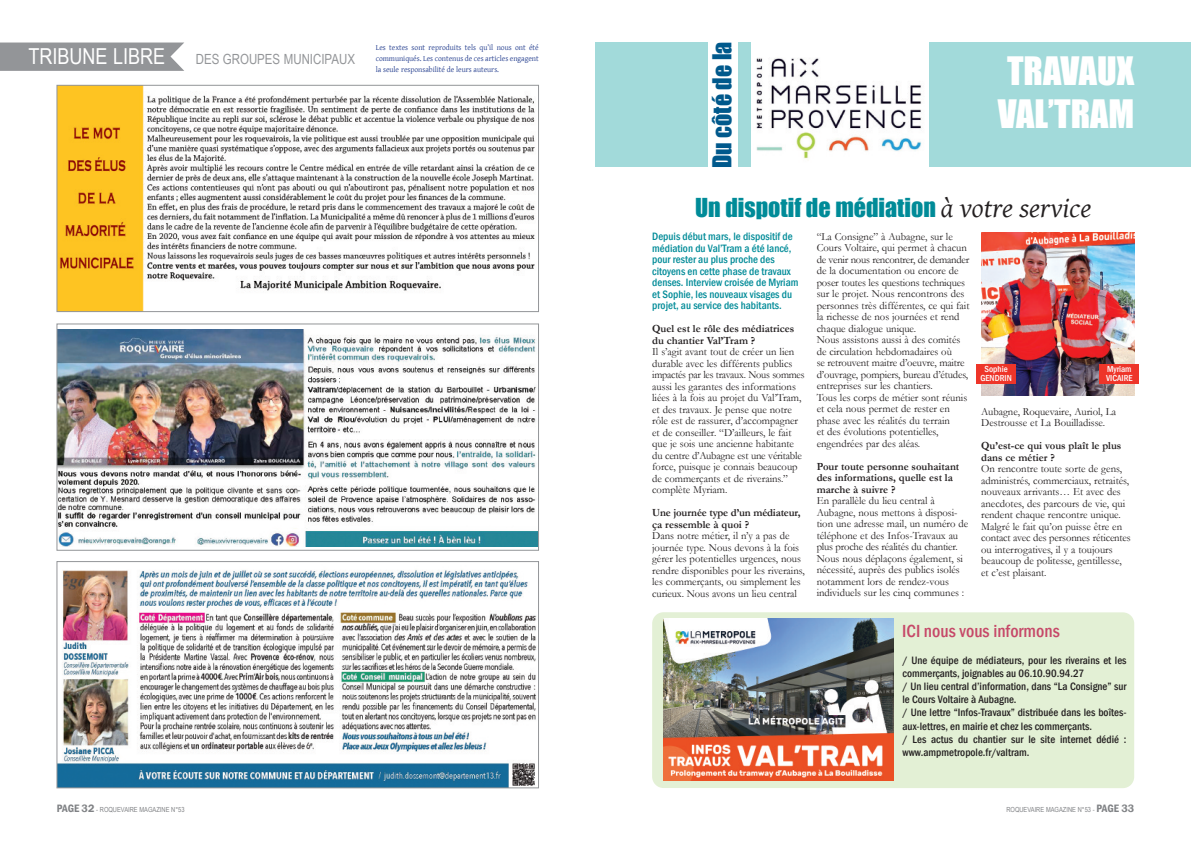
<style>
.page{position:relative;width:1191px;height:842px;background:#fff}
.page>*{position:absolute;margin:0;border:0;box-sizing:border-box;transform-origin:0 0}
.t1{font:36px/43.2px "Impact";color:#fff}
.t2{font:24px "Impact";color:#008b98}
.t3{font:24px "Impact";color:#00598c}
.t4{font:22px "Arial Narrow";color:#fff}
.t5{font:500 condensed 18px "Franklin Gothic";color:#c64868}
.t6{font:14px "Arial Narrow";color:#939598}
.t7{font:11px/11.5px "Garamond";color:#231f20}
.t8{font:500 condensed 11px/13.2px "Franklin Gothic";color:#231f20}
.t9{font:500 condensed 11px/11.5px "Franklin Gothic";color:#008b98}
.t10{font:700 11px/11.5px "Garamond";color:#231f20}
.t11{font:500 condensed 9px/9px "Franklin Gothic";color:#fff}
.t12{font:8px/11.1px "Gentium Basic";color:#253f8f;text-align:justify;scale:.95 1}
.t13{font:7px "Arial Narrow";color:#808285}
.s1{font-family:"Gentium Basic";font-style:italic;font-size:28px;color:#231f20}
.s2{font-family:"Franklin Gothic";font-weight:600;font-stretch:condensed;font-size:11px}
.s3{font-family:"Franklin Gothic";font-weight:600;font-size:11px}
</style>
<div class="page">
<img style="left:59px;top:87px;width:476px;height:223px">
<div style="left:57px;top:85px;width:482px;height:227px;border:1px solid #939598"></div>
<svg style="left:0;top:43px;width:184px;height:28px;background:#97999c"></svg>
<img style="left:59px;top:329px;width:478px;height:217px">
<div style="left:57px;top:324px;width:482px;height:226px;border:1px solid #939598"></div>
<img style="left:59px;top:570px;width:478px;height:216px">
<div style="left:57px;top:561px;width:482px;height:227px;border:1px solid #939598"></div>
<div style="left:652px;top:612px;width:482px;height:176px;background:#e3f0d5;border-radius:11px"></div>
<div style="left:595px;top:43px;width:596px;height:124px;background:#a2dada"></div>
<div style="left:709px;top:38px;width:29px;height:134px;background:#fff"></div>
<img style="left:751px;top:43px;width:177px;height:124px">
<img style="left:981px;top:233px;width:153px;height:162px">
<img style="left:663px;top:619px;width:230px;height:161px">
<div style="left:1099px;top:364px;width:40px;height:20px;background:#ee3529"></div>
<div style="left:976px;top:364px;width:40px;height:20px;background:#ee3529"></div>
<h3 class="t4" style="left:28px;top:44px;width:138px">TRIBUNE LIBRE</h3>
<p class="t6" style="left:196px;top:51px;width:161px">DES GROUPES MUNICIPAUX</p>
<h2 class="t3" style="left:707px;top:168px;width:128px;rotate:-90deg">Du côté de la</h2>
<p class="t12" style="left:376px;top:42px;width:173px">Les textes sont reproduits tels qu’il nous ont été communiqués. Les contenus de ces articles engagent la seule responsabilité de leurs auteurs.</p>
<h1 class="t1" style="left:997px;top:49px;width:138px">TRAVAUX<br>VAL’TRAM</h1>
<h2 class="t2" style="left:695px;top:193px;width:398px">Un dispotif de médiation <span class="s1">à votre service</span></h2>
<p class="t9" style="left:652px;top:231px;width:148px">Depuis début mars, le dispositif de médiation du Val’Tram a été lancé, pour rester au plus proche des citoyens en cette phase de travaux denses. Interview croisée de Myriam et Sophie, les nouveaux visages du projet, au service des habitants.</p>
<p class="t10" style="left:652px;top:323px;width:144px">Quel est le rôle des médiatrices du chantier Val’Tram ?</p>
<p class="t7" style="left:652px;top:346px;width:154px">Il s’agit avant tout de créer un lien durable avec les différents publics impactés par les travaux. Nous sommes aussi les garantes des informations liées à la fois au projet du Val’Tram, et des travaux. Je pense que notre rôle est de rassurer, d’accompagner et de conseiller. “D’ailleurs, le fait que je sois une ancienne habitante du centre d’Aubagne est une véritable force, puisque je connais beaucoup de commerçants et de riverains.” complète Myriam.</p>
<p class="t10" style="left:652px;top:507px;width:150px">Une journée type d’un médiateur, ça ressemble à quoi ?</p>
<p class="t7" style="left:652px;top:530px;width:154px">Dans notre métier, il n’y a pas de journée type. Nous devons à la fois gérer les potentielles urgences, nous rendre disponibles pour les riverains, les commerçants, ou simplement les curieux. Nous avons un lieu central</p>
<p class="t7" style="left:816px;top:231px;width:154px">“La Consigne” à Aubagne, sur le Cours Voltaire, qui permet à chacun de venir nous rencontrer, de demander de la documentation ou encore de poser toutes les questions techniques sur le projet. Nous rencontrons des personnes très différentes, ce qui fait la richesse de nos journées et rend chaque dialogue unique.<br>Nous assistons aussi à des comités de circulation hebdomadaires où<br>se retrouvent maitre d’oeuvre, maitre d’ouvrage, pompiers, bureau d’études, entreprises sur les chantiers.<br>Tous les corps de métier sont réunis et cela nous permet de rester en phase avec les réalités du terrain<br>et des évolutions potentielles, engendrées par des aléas.</p>
<p class="t10" style="left:816px;top:461px;width:144px">Pour toute personne souhaitant des informations, quelle est la marche à suivre ?</p>
<p class="t7" style="left:816px;top:495px;width:153px">En parallèle du lieu central à Aubagne, nous mettons à disposi&shy;tion une adresse mail, un numéro de téléphone et des Infos-Travaux au plus proche des réalités du chantier.<br>Nous nous déplaçons également, si nécessité, auprès des publics isolés notamment lors de rendez-vous individuels sur les cinq communes :</p>
<p class="t11" style="left:980px;top:364px;width:33px;text-align:center">Sophie<br>GENDRIN</p>
<p class="t11" style="left:1106px;top:364px;width:28px">Myriam<br>VICAIRE</p>
<p class="t7" style="left:981px;top:406px;width:137px">Aubagne, Roquevaire, Auriol, La<br>Destrousse et La Bouilladisse.</p>
<p class="t10" style="left:981px;top:440px;width:142px">Qu’est-ce qui vous plaît le plus dans ce métier ?</p>
<p class="t7" style="left:981px;top:463px;width:151px">On rencontre toute sorte de gens, administrés, commerciaux, retraités, nouveaux arrivants… Et avec des anecdotes, des parcours de vie, qui rendent chaque rencontre unique.<br>Malgré le fait qu’on puisse être en contact avec des personnes réticentes ou interrogatives, il y a toujours beaucoup de politesse, gentillesse, et c’est plaisant.</p>
<h3 class="t5" style="left:902px;top:621px;width:159px">ICI nous vous informons</h3>
<p class="t8" style="left:902px;top:653px;width:225px">/ Une équipe de médiateurs, pour les riverains et les commerçants, joignables au 06.10.90.94.27<br>/ Un lieu central d’information, dans “La Consigne” sur le Cours Voltaire à Aubagne.<br>/ Une lettre “Infos-Travaux” distribuée dans les boîtes&shy;aux-lettres, en mairie et chez les commerçants.<br>/ Les actus du chantier sur le site internet dédié : www.ampmetropole.fr/valtram.</p>
<p class="t13" style="left:57px;top:805px;width:129px"><span class="s2">PAGE</span> <span class="s3">32</span> - ROQUEVAIRE MAGAZINE N°53</p>
<p class="t13" style="left:1006px;top:805px;width:129px">ROQUEVAIRE MAGAZINE N°53 - <span class="s2">PAGE</span> <span class="s3">33</span></p>
</div>
